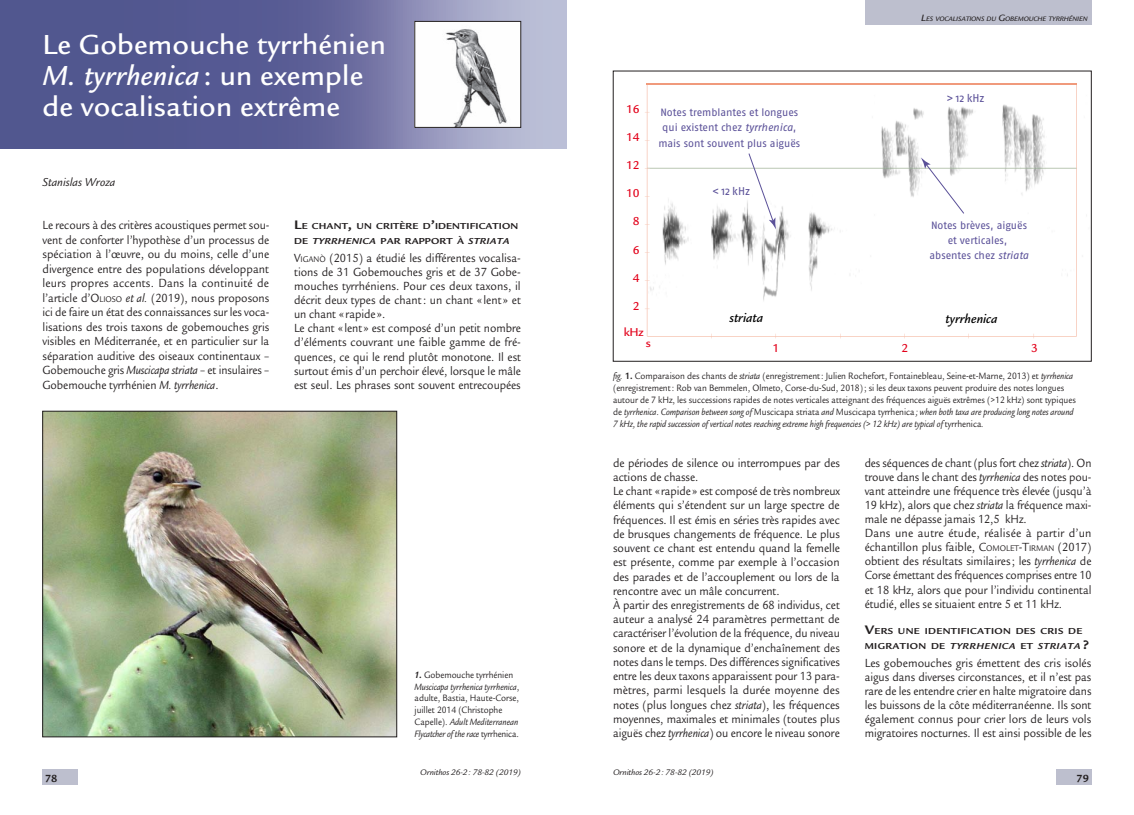
<style>
.page{position:relative;width:1134px;height:815px;background:#fff}
.page>*{position:absolute;margin:0;border:0;box-sizing:border-box;transform-origin:0 0}
.t1{font:500 30px/31.2px "Legacy Sans LT";letter-spacing:.005em;color:#fff}
.t2{font:14.38px "Myriad";color:#231f20}
.t3{font:italic 500 13.75px "Legacy Sans LT";color:#000}
.t4{font:12.75px/14.2px "Legacy Sans LT";letter-spacing:-.005em;color:#231f20;text-align:justify;scale:.9 1}
.t5{font:12.75px/14.1px "Legacy Sans LT";letter-spacing:-.005em;color:#231f20;scale:.91 1}
.t6{font:12.75px/14.1px "Legacy Sans LT";letter-spacing:-.005em;color:#231f20;scale:.89 1}
.t7{font:500 12.5px/26.5px "Legacy Sans LT";color:#e2001a;text-align:center}
.t8{font:italic 12.5px "Legacy Sans LT";color:#231f20}
.t9{font:11.25px "Fago No";color:#5a5098}
.t10{font:700 11.25px "Legacy Sans LT";color:#231f20}
.t11{font:10.62px/15.1px "Fago No";letter-spacing:-.005em;color:#5a5098;text-align:center}
.t12{font:10px/11.9px "Legacy Sans LT";letter-spacing:-.005em;color:#231f20;scale:.9 1}
.t13{font:700 9.38px/14.5px "Legacy Sans LT";letter-spacing:.015em;color:#231f20;scale:1.1 1}
.t14{font:700 9.38px/14.4px "Legacy Sans LT";letter-spacing:.035em;color:#231f20;scale:1.1 1}
.t15{font:italic 8.75px "Legacy Sans LT";letter-spacing:-.01em;color:#231f20;scale:1.05 1}
.t16{font:italic 500 7px "Legacy Sans LT";letter-spacing:-.015em;color:#231f20}
.s1{font-style:italic}
.s2{font-style:inherit}
.s3{font-size:9px}
.s4{font-size:13.5px}
.s5{font-weight:700;font-style:italic}
.s6{font-size:10px}
.s7{font-weight:700}
</style>
<div class="page">
<svg style="left:0;top:0;width:567px;height:149px;background:#686c9e"></svg>
<img style="left:417px;top:23px;width:102px;height:103px">
<div style="left:415px;top:21px;width:106px;height:107px;border:1px solid #231f20"></div>
<img style="left:645px;top:83px;width:432px;height:256px">
<img style="left:647px;top:85px;width:1px;height:251px">
<img style="left:1076px;top:85px;width:1px;height:251px">
<img style="left:647px;top:336px;width:429px;height:1px">
<img style="left:649px;top:168px;width:427px;height:1px">
<img style="left:647px;top:84px;width:430px;height:1px">
<svg style="left:748px;top:152px;width:28px;height:77px"></svg>
<svg style="left:921px;top:158px;width:44px;height:57px"></svg>
<img style="left:45px;top:413px;width:350px;height:322px">
<div style="left:43px;top:411px;width:354px;height:326px;border:1px solid #231f20"></div>
<div style="left:43px;top:769px;width:35px;height:16px;background:#bdbfce"></div>
<div style="left:1056px;top:769px;width:35px;height:16px;background:#bdbfce"></div>
<div style="left:865px;top:0;width:226px;height:25px;background:#bdbfce"></div>
<h1 class="t1" style="left:43px;top:29px;width:345px">Le Gobemouche tyrrhénien<br><span class="s1">M. tyrrhenica</span> : un exemple de vocalisation extrême</h1>
<p class="t8" style="left:43px;top:176px;width:74px">Stanislas Wroza</p>
<p class="t4" style="left:43px;top:218px;width:254px">Le recours à des critères acoustiques permet sou&shy;vent de conforter l’hypothèse d’un processus de spéciation à l’œuvre, ou du moins, celle d’une divergence entre des populations développant leurs propres accents. Dans la continuité de l’article d’<span class="s2">O</span><span class="s3">LIOSO</span> <span class="s1">et al.</span> (2019), nous proposons ici de faire un état des connaissances sur les voca&shy;lisations des trois taxons de gobemouches gris visibles en Méditerranée, et en particulier sur la séparation auditive des oiseaux continentaux – Gobemouche gris <span class="s1">Muscicapa striata</span> – et insulaires – Gobemouche tyrrhénien <span class="s1">M. tyrrhenica</span>.</p>
<p class="t13" style="left:294px;top:219px;width:205px"><span class="s4">L</span>E CHANT<span class="s4">,</span> UN CRITÈRE D<span class="s4">’</span>IDENTIFICATION<br>DE <span class="s1">TYRRHENICA</span> PAR RAPPORT À <span class="s1">STRIATA</span></p>
<p class="t2" style="left:55px;top:225px;width:25px">J 20</p>
<p class="t2" style="left:239px;top:225px;width:25px">J 18</p>
<p class="t2" style="left:397px;top:225px;width:25px">J 10</p>
<p class="t5" style="left:294px;top:251px;width:251px"><span class="s2">V</span><span class="s3">IGANÒ</span> (2015) a étudié les différentes vocalisa&shy;tions de 31 Gobemouches gris et de 37 Gobe&shy;mouches tyrrhéniens. Pour ces deux taxons, il décrit deux types de chant: un chant « lent » et un chant «rapide».<br>Le chant «lent» est composé d’un petit nombre d’éléments couvrant une faible gamme de fré&shy;quences, ce qui le rend plutôt monotone. Il est surtout émis d’un perchoir élevé, lorsque le mâle est seul. Les phrases sont souvent entrecoupées</p>
<p class="t12" style="left:415px;top:669px;width:118px"><span class="s5">1.</span> Gobemouche tyrrhénien<br><span class="s1">Muscicapa tyrrhenica tyrrhenica</span>, adulte, Bastia, Haute-Corse, juillet 2014 (Christophe<br>Capelle). <span class="s1">Adult Mediterranean<br>Flycatcher of the race</span> tyrrhenica.</p>
<p class="t16" style="left:921px;top:15px;width:168px"><span class="s6">L</span>ES VOCALISATIONS DU <span class="s6">G</span>OBEMOUCHE TYRRHÉNIEN</p>
<p class="t7" style="left:626px;top:96px;width:15px">16</p>
<p class="t7" style="left:626px;top:124px;width:15px">14</p>
<p class="t7" style="left:626px;top:152px;width:15px">12</p>
<p class="t7" style="left:626px;top:180px;width:15px">10</p>
<p class="t7" style="left:633px;top:208px;width:8px">8</p>
<p class="t7" style="left:633px;top:236px;width:8px">6</p>
<p class="t7" style="left:633px;top:265px;width:8px">4</p>
<p class="t7" style="left:624px;top:293px;width:21px">2 kHz</p>
<p class="t7" style="left:646px;top:330px;width:7px">s</p>
<p class="t11" style="left:658px;top:105px;width:144px">Notes tremblantes et longues qui existent chez <span class="s1">tyrrhenica</span>, mais sont souvent plus aiguës</p>
<p class="t9" style="left:712px;top:185px;width:39px">&lt; 12 kHz</p>
<p class="t9" style="left:946px;top:92px;width:39px">&gt; 12 kHz</p>
<p class="t11" style="left:929px;top:217px;width:101px">Notes brèves, aiguës et verticales, absentes chez <span class="s1">striata</span></p>
<p class="t3" style="left:729px;top:310px;width:35px">striata</p>
<p class="t3" style="left:945px;top:311px;width:53px">tyrrhenica</p>
<p class="t7" style="left:773px;top:335px;width:8px">1</p>
<p class="t7" style="left:901px;top:335px;width:8px">2</p>
<p class="t7" style="left:1031px;top:335px;width:8px">3</p>
<p class="t12" style="left:613px;top:370px;width:516px"><span class="s1">fig.</span> <span class="s7">1.</span> Comparaison des chants de <span class="s1">striata</span> (enregistrement: Julien Rochefort, Fontainebleau, Seine-et-Marne, 2013) et <span class="s1">tyrrhenica </span>(enregistrement: Rob van Bemmelen, Olmeto, Corse-du-Sud, 2018); si les deux taxons peuvent produire des notes longues autour de 7 kHz, les successions rapides de notes verticales atteignant des fréquences aiguës extrêmes (&gt;12 kHz) sont typiques de <span class="s1">tyrrhenica</span>. <span class="s1">Comparison between song of</span> Muscicapa striata <span class="s1">and</span> Muscicapa tyrrhenica<span class="s1">; when both taxa are producing long notes around 7 kHz, the rapid succession of vertical notes reaching extreme high frequencies (&gt; 12 kHz) are typical of</span> tyrrhenica<span class="s1">.</span></p>
<p class="t4" style="left:613px;top:456px;width:254px;text-align:left">de périodes de silence ou interrompues par des actions de chasse.<br>Le chant «rapide» est composé de très nombreux éléments qui s’étendent sur un large spectre de fréquences. Il est émis en séries très rapides avec de brusques changements de fréquence. Le plus souvent ce chant est entendu quand la femelle est présente, comme par exemple à l’occasion des parades et de l’accouplement ou lors de la rencontre avec un mâle concurrent.<br>À partir des enregistrements de 68 individus, cet auteur a analysé 24 paramètres permettant de caractériser l’évolution de la fréquence, du niveau sonore et de la dynamique d’enchaînement des notes dans le temps. Des différences significatives entre les deux taxons apparaissent pour 13 para&shy;mètres, parmi lesquels la durée moyenne des notes (plus longues chez <span class="s1">striata</span>), les fréquences moyennes, maximales et minimales (toutes plus aiguës chez <span class="s1">tyrrhenica</span>) ou encore le niveau sonore</p>
<p class="t6" style="left:865px;top:456px;width:256px">des séquences de chant (plus fort chez <span class="s1">striata</span>). On trouve dans le chant des <span class="s1">tyrrhenica</span> des notes pou&shy;vant atteindre une fréquence très élevée (jusqu’à 19 kHz), alors que chez <span class="s1">striata</span> la fréquence maxi&shy;male ne dépasse jamais 12,5 kHz.<br>Dans une autre étude, réalisée à partir d’un échantillon plus faible, <span class="s2">C</span><span class="s3">OMOLET</span><span class="s2">-T</span><span class="s3">IRMAN</span> (2017) obtient des résultats similaires; les <span class="s1">tyrrhenica</span> de Corse émettant des fréquences comprises entre 10 et 18 kHz, alors que pour l’individu continental étudié, elles se situaient entre 5 et 11 kHz.</p>
<p class="t14" style="left:865px;top:624px;width:206px"><span class="s4">V</span>ERS UNE IDENTIFICATION DES CRIS DE<br>MIGRATION DE <span class="s1">TYRRHENICA</span> ET <span class="s1">STRIATA</span> <span class="s4">?</span></p>
<p class="t5" style="left:865px;top:656px;width:251px;text-align:justify">Les gobemouches gris émettent des cris isolés aigus dans diverses circonstances, et il n’est pas rare de les entendre crier en halte migratoire dans les buissons de la côte méditerranéenne. Ils sont également connus pour crier lors de leurs vols migratoires nocturnes. Il est ainsi possible de les</p>
<p class="t15" style="left:420px;top:768px;width:97px">Ornithos 26-2: 78-82 (2019)</p>
<p class="t15" style="left:613px;top:768px;width:97px">Ornithos 26-2: 78-82 (2019)</p>
<p class="t10" style="left:45px;top:772px;width:14px">78</p>
<p class="t10" style="left:1076px;top:772px;width:14px">79</p>
</div>
